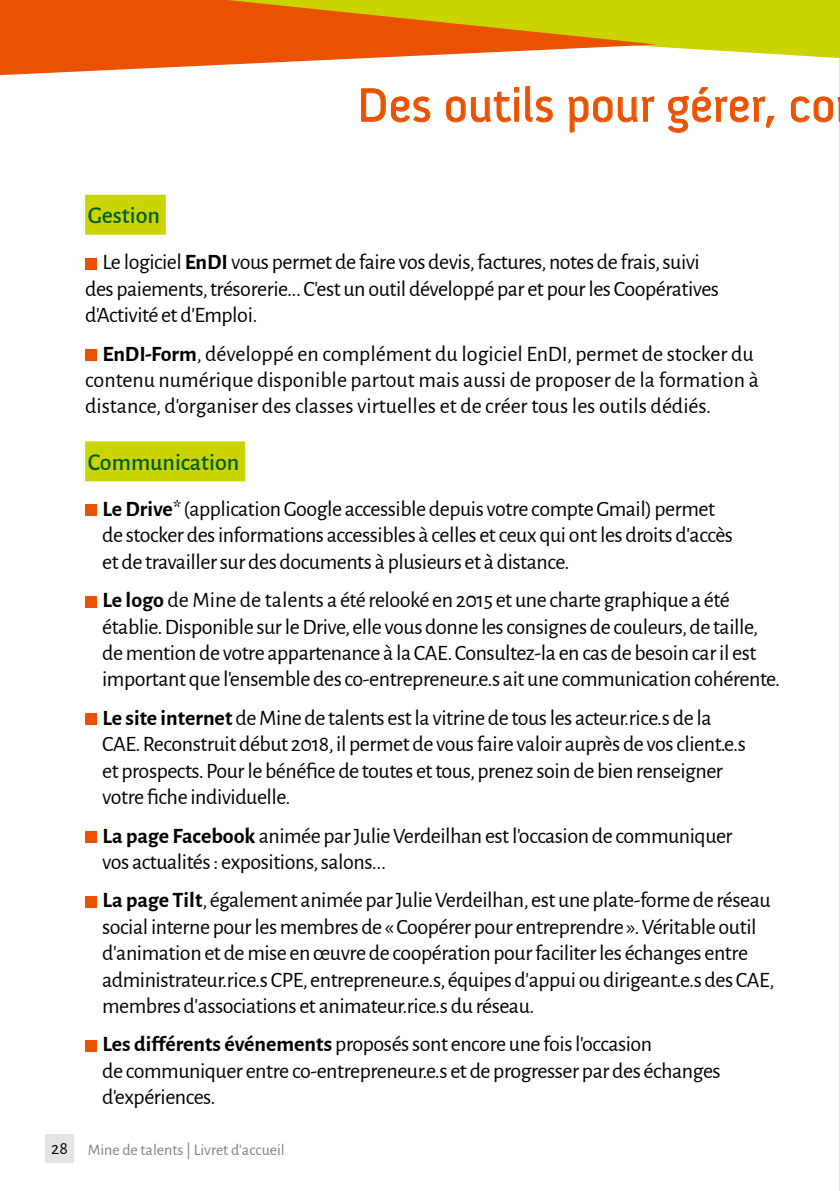
<style>
.page{position:relative;width:840px;height:1191px;background:#fff}
.page>*{position:absolute;margin:0;border:0;box-sizing:border-box;transform-origin:0 0}
.t1{font:48px "Anivers";color:#ea5100}
.t2{font:500 24px "Alegreya Sans";color:#005a27}
.t3{font:22px/26.4px "Alegreya Sans";letter-spacing:-.02em;color:#000}
.t4{font:22px/26.4px "Alegreya Sans";color:#000}
.t5{font:16px "Alegreya Sans";color:#818084}
.s1{font-weight:700}
.s2{font-size:18px;color:#000}
</style>
<div class="page">
<div style="left:45px;top:1134px;width:29px;height:28px;background:#e3e4e6"></div>
<hr style="left:838px;top:0;width:1px;height:1191px;background:#e3e4e6">
<svg style="left:657px;top:0;width:182px;height:58px;background:#cfd818"></svg>
<svg style="left:0;top:0;width:657px;height:75px;fill:#ea5100"></svg>
<div style="left:85px;top:258px;width:11px;height:11px;background:#ea5100"></div>
<div style="left:85px;top:349px;width:11px;height:11px;background:#ea5100"></div>
<div style="left:85px;top:195px;width:81px;height:40px;background:#cbd400"></div>
<div style="left:85px;top:504px;width:11px;height:12px;background:#ea5100"></div>
<div style="left:85px;top:596px;width:11px;height:11px;background:#ea5100"></div>
<div style="left:85px;top:713px;width:11px;height:12px;background:#ea5100"></div>
<div style="left:85px;top:831px;width:11px;height:11px;background:#ea5100"></div>
<div style="left:85px;top:896px;width:11px;height:11px;background:#ea5100"></div>
<div style="left:85px;top:1040px;width:11px;height:11px;background:#ea5100"></div>
<div style="left:85px;top:441px;width:160px;height:40px;background:#cbd400"></div>
<svg style="left:361px;top:88px;width:24px;height:34px"></svg>
<svg style="left:391px;top:97px;width:39px;height:25px"></svg>
<svg style="left:446px;top:97px;width:19px;height:25px"></svg>
<svg style="left:471px;top:87px;width:48px;height:35px"></svg>
<svg style="left:525px;top:86px;width:27px;height:36px"></svg>
<svg style="left:568px;top:97px;width:86px;height:36px"></svg>
<svg style="left:668px;top:87px;width:105px;height:46px"></svg>
<svg style="left:791px;top:97px;width:48px;height:25px"></svg>
<p class="t2" style="left:88px;top:199px;width:73px">Gestion</p>
<h1 class="t1" style="left:357px;top:79px;width:479px">Des outils pour gérer, co</h1>
<p class="t3" style="left:85px;top:248px;width:635px;text-indent:17px">Le logiciel <span class="s1">EnDI</span> vous permet de faire vos devis, factures, notes de frais, suivi des paiements, trésorerie... C’est un outil développé par et pour les Coopératives d’Activité et d’Emploi.</p>
<p class="t4" style="left:85px;top:339px;width:674px;text-indent:17px"><span class="s1">EnDI-Form</span>, développé en complément du logiciel EnDI, permet de stocker du contenu numérique disponible partout mais aussi de proposer de la formation à distance, d’organiser des classes virtuelles et de créer tous les outils dédiés.</p>
<p class="t2" style="left:88px;top:445px;width:153px">Communication</p>
<p class="t3" style="left:102px;top:495px;width:632px"><span class="s1">Le Drive</span>* (application Google accessible depuis votre compte Gmail) permet de stocker des informations accessibles à celles et ceux qui ont les droits d’accès et de travailler sur des documents à plusieurs et à distance.</p>
<p class="t3" style="left:102px;top:586px;width:679px"><span class="s1">Le logo</span> de Mine de talents a été relooké en 2015 et une charte graphique a été établie. Disponible sur le Drive, elle vous donne les consignes de couleurs, de taille, de mention de votre appartenance à la CAE. Consultez-la en cas de besoin car il est important que l’ensemble des co-entrepreneur.e.s ait une communication cohérente.</p>
<p class="t3" style="left:102px;top:703px;width:644px"><span class="s1">Le site internet</span> de Mine de talents est la vitrine de tous les acteur.rice.s de la CAE. Reconstruit début 2018, il permet de vous faire valoir auprès de vos client.e.s et prospects. Pour le bénéfice de toutes et tous, prenez soin de bien renseigner votre fiche individuelle.</p>
<p class="t3" style="left:102px;top:821px;width:631px"><span class="s1">La page Facebook</span> animée par Julie Verdeilhan est l’occasion de communiquer vos actualités : expositions, salons...</p>
<p class="t3" style="left:102px;top:886px;width:673px"><span class="s1">La page Tilt</span>, également animée par Julie Verdeilhan, est une plate-forme de réseau social interne pour les membres de « Coopérer pour entreprendre ». Véritable outil d’animation et de mise en œuvre de coopération pour faciliter les échanges entre administrateur.rice.s CPE, entrepreneur.e.s, équipes d’appui ou dirigeant.e.s des CAE, membres d’associations et animateur.rice.s du réseau.</p>
<p class="t3" style="left:102px;top:1030px;width:619px"><span class="s1">Les différents événements</span> proposés sont encore une fois l’occasion<br>de communiquer entre co-entrepreneur.e.s et de progresser par des échanges d’expériences.</p>
<p class="t5" style="left:51px;top:1138px;width:235px"><span class="s2">28</span> Mine de talents | Livret d’accueil</p>
</div>
